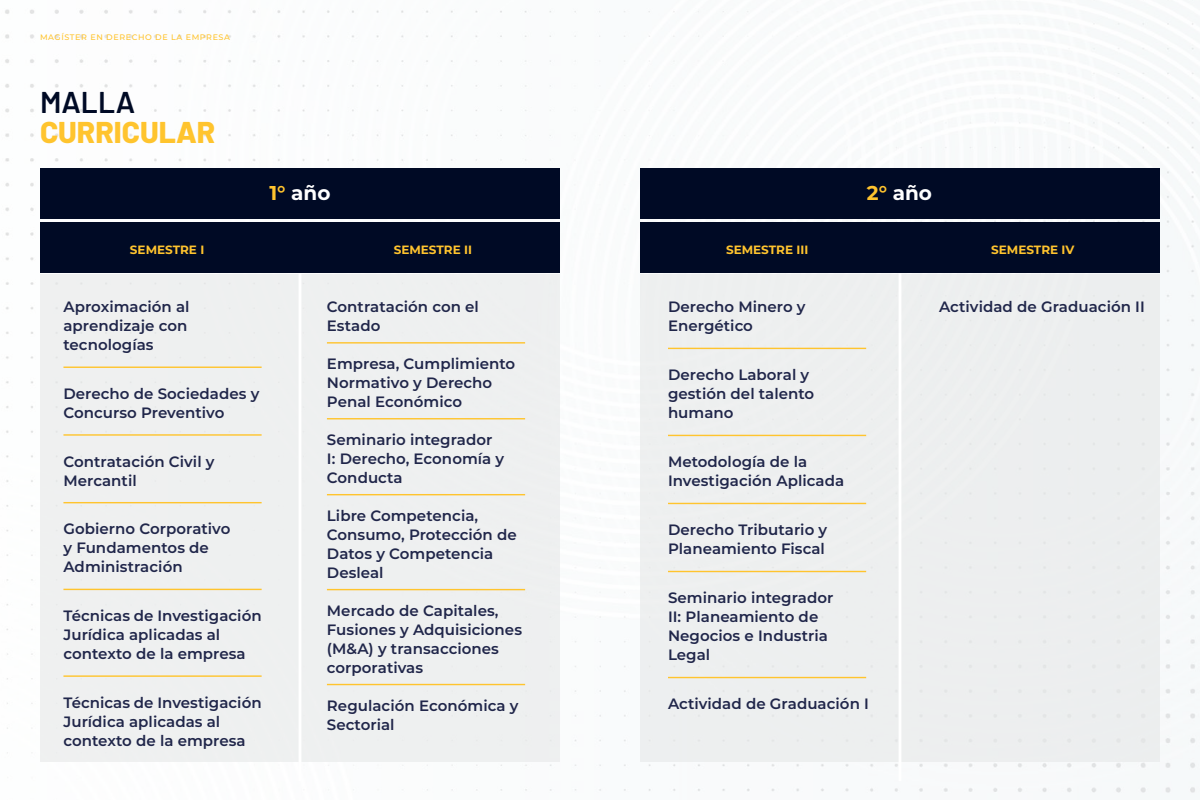
<style>
.page{position:relative;width:1200px;height:800px;background:#fff}
.page>*{position:absolute;margin:0;border:0;box-sizing:border-box;transform-origin:0 0}
.t1{font:800 30px "Barlow";color:#ffc42e}
.t2{font:600 30px "Barlow";color:#000a25}
.t3{font:700 20px "Montserrat";letter-spacing:.005em;color:#fff}
.t4{font:600 15px/19px "Montserrat";letter-spacing:.005em;color:#20264a}
.t5{font:700 12px "Montserrat";color:#ffc42e}
.t6{font:500 8px "Montserrat";letter-spacing:.075em;color:#ffc42e}
.s1{color:#ffc42e}
</style>
<div class="page">
<img style="left:5px;top:0;width:1194px;height:793px">
<div style="left:40px;top:274px;width:520px;height:487px;background:#eef0f0"></div>
<hr style="left:299px;top:222px;width:2px;height:559px;background:#fff">
<div style="left:40px;top:168px;width:520px;height:50px;background:#000a25"></div>
<div style="left:40px;top:222px;width:520px;height:50px;background:#000a25"></div>
<hr style="left:63px;top:367px;width:199px;height:1px;background:#ffc42e">
<hr style="left:63px;top:434px;width:199px;height:2px;background:#ffc42e">
<hr style="left:63px;top:502px;width:199px;height:1px;background:#ffc42e">
<hr style="left:63px;top:589px;width:199px;height:1px;background:#ffc42e">
<hr style="left:63px;top:675px;width:199px;height:2px;background:#ffc42e">
<hr style="left:327px;top:342px;width:198px;height:2px;background:#ffc42e">
<hr style="left:327px;top:418px;width:198px;height:1px;background:#ffc42e">
<hr style="left:327px;top:494px;width:198px;height:1px;background:#ffc42e">
<hr style="left:327px;top:589px;width:198px;height:1px;background:#ffc42e">
<div style="left:640px;top:274px;width:520px;height:487px;background:#edefef"></div>
<hr style="left:899px;top:222px;width:2px;height:559px;background:#fff">
<div style="left:640px;top:168px;width:520px;height:50px;background:#000a25"></div>
<div style="left:640px;top:222px;width:520px;height:50px;background:#000a25"></div>
<hr style="left:668px;top:348px;width:198px;height:1px;background:#ffc42e">
<hr style="left:668px;top:435px;width:198px;height:1px;background:#ffc42e">
<hr style="left:668px;top:503px;width:198px;height:1px;background:#ffc42e">
<hr style="left:668px;top:571px;width:198px;height:1px;background:#ffc42e">
<hr style="left:668px;top:677px;width:198px;height:1px;background:#ffc42e">
<hr style="left:327px;top:684px;width:198px;height:1px;background:#ffc42e">
<p class="t6" style="left:40px;top:32px;width:192px">MAGÍSTER EN DERECHO DE LA EMPRESA</p>
<h1 class="t2" style="left:40px;top:80px;width:97px">MALLA</h1>
<h1 class="t1" style="left:40px;top:109px;width:177px">CURRICULAR</h1>
<h2 class="t3" style="left:269px;top:179px;width:63px"><span class="s1">1°</span> año</h2>
<p class="t5" style="left:130px;top:241px;width:76px">SEMESTRE I</p>
<p class="t5" style="left:394px;top:241px;width:80px">SEMESTRE II</p>
<p class="t4" style="left:63px;top:297px;width:128px">Aproximación al aprendizaje con tecnologías</p>
<p class="t4" style="left:63px;top:383px;width:197px">Derecho de Sociedades y<br>Concurso Preventivo</p>
<p class="t4" style="left:63px;top:451px;width:153px">Contratación Civil y<br>Mercantil</p>
<p class="t4" style="left:63px;top:519px;width:169px">Gobierno Corporativo y Fundamentos de<br>Administración</p>
<p class="t4" style="left:63px;top:606px;width:200px">Técnicas de Investigación<br>Jurídica aplicadas al contexto de la empresa</p>
<p class="t4" style="left:63px;top:692px;width:200px">Técnicas de Investigación<br>Jurídica aplicadas al contexto de la empresa</p>
<p class="t4" style="left:327px;top:297px;width:154px">Contratación con el<br>Estado</p>
<p class="t4" style="left:327px;top:354px;width:190px">Empresa, Cumplimiento<br>Normativo y Derecho<br>Penal Económico</p>
<p class="t4" style="left:327px;top:429px;width:179px">Seminario integrador<br>I: Derecho, Economía y<br>Conducta</p>
<p class="t4" style="left:327px;top:505px;width:191px">Libre Competencia,<br>Consumo, Protección de<br>Datos y Competencia<br>Desleal</p>
<p class="t4" style="left:327px;top:600px;width:197px">Mercado de Capitales,<br>Fusiones y Adquisiciones (M&amp;A) y transacciones corporativas</p>
<p class="t4" style="left:327px;top:695px;width:193px">Regulación Económica y<br>Sectorial</p>
<h2 class="t3" style="left:867px;top:179px;width:67px"><span class="s1">2°</span> año</h2>
<p class="t5" style="left:726px;top:241px;width:84px">SEMESTRE III</p>
<p class="t5" style="left:991px;top:241px;width:85px">SEMESTRE IV</p>
<p class="t4" style="left:668px;top:297px;width:139px">Derecho Minero y<br>Energético</p>
<p class="t4" style="left:939px;top:297px;width:207px">Actividad de Graduación II</p>
<p class="t4" style="left:668px;top:365px;width:148px">Derecho Laboral y gestión del talento humano</p>
<p class="t4" style="left:668px;top:452px;width:178px">Metodología de la<br>Investigación Aplicada</p>
<p class="t4" style="left:668px;top:520px;width:161px">Derecho Tributario y<br>Planeamiento Fiscal</p>
<p class="t4" style="left:668px;top:588px;width:167px">Seminario integrador<br>II: Planeamiento de<br>Negocios e Industria<br>Legal</p>
<p class="t4" style="left:668px;top:694px;width:203px">Actividad de Graduación I</p>
</div>
